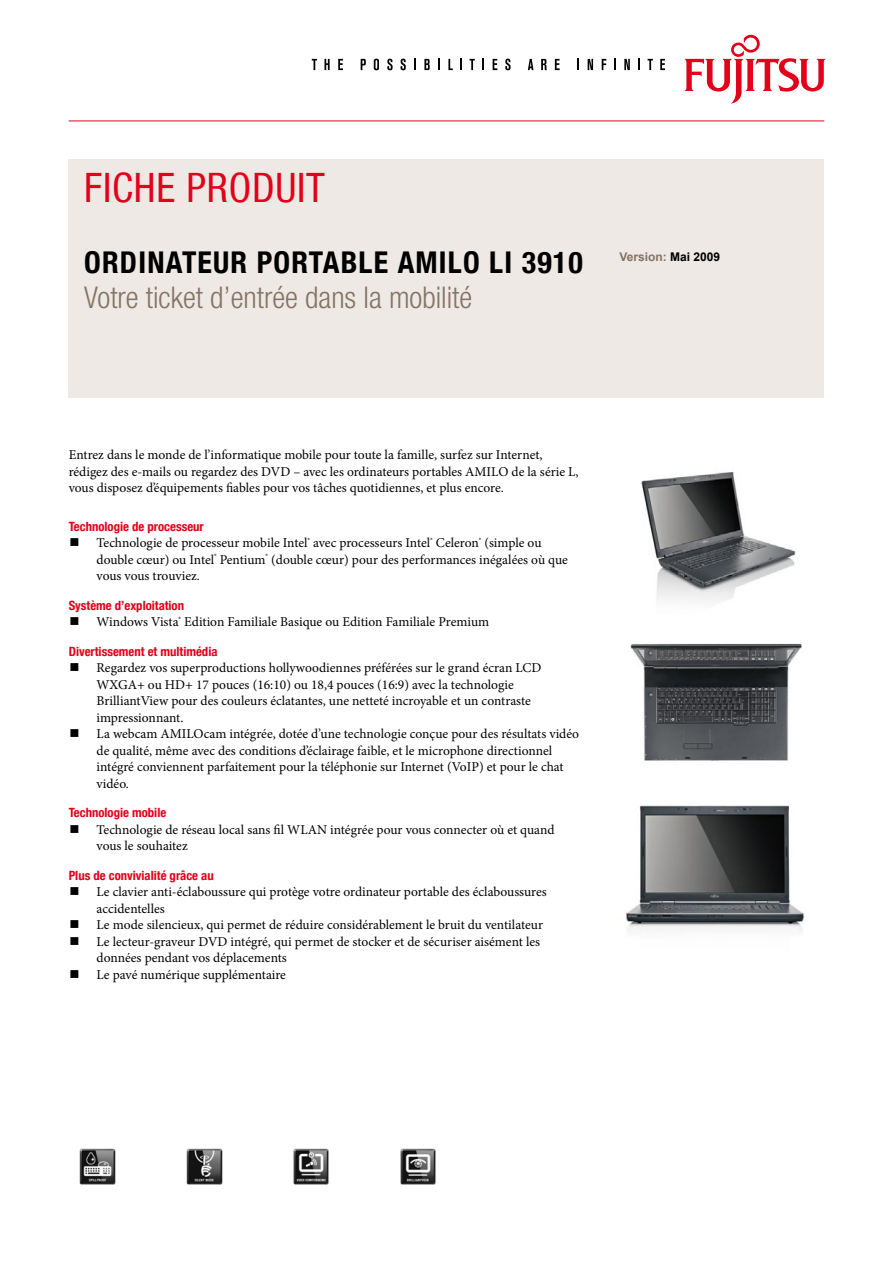
<style>
.page{position:relative;width:893px;height:1263px;background:#fff}
.page>*{position:absolute;margin:0;border:0;box-sizing:border-box;transform-origin:0 0}
.t1{font:condensed 40.5px "Helvetica Neue LT Com";letter-spacing:.02em;color:#e2001a}
.t2{font:300 condensed 30px "Helvetica Neue LT Com";color:#857363}
.t3{font:700 condensed 30px "Helvetica Neue LT Com";letter-spacing:.04em;color:#000}
.t4{font:13.5px/16.5px "Minion Pro";color:#000}
.t5{font:700 condensed 12.75px "Helvetica Neue LT Com";color:#e2001a}
.t6{font:700 12px "Arial";color:#857363}
.s1{color:#000}
</style>
<div class="page">
<div style="left:69px;top:159px;width:755px;height:239px;background:#eee9e5"></div>
<img style="left:641px;top:472px;width:155px;height:129px">
<img style="left:630px;top:643px;width:172px;height:118px">
<img style="left:626px;top:805px;width:178px;height:127px">
<svg style="left:684px;top:35px;width:142px;height:69px"></svg>
<svg style="left:312px;top:59px;width:5px;height:11px"></svg>
<svg style="left:324px;top:59px;width:6px;height:11px"></svg>
<svg style="left:338px;top:59px;width:5px;height:11px"></svg>
<svg style="left:361px;top:59px;width:5px;height:11px"></svg>
<svg style="left:374px;top:59px;width:5px;height:11px"></svg>
<svg style="left:387px;top:59px;width:6px;height:11px"></svg>
<svg style="left:401px;top:59px;width:5px;height:11px"></svg>
<svg style="left:414px;top:59px;width:2px;height:11px"></svg>
<svg style="left:424px;top:59px;width:6px;height:11px"></svg>
<svg style="left:438px;top:59px;width:2px;height:11px"></svg>
<svg style="left:448px;top:59px;width:5px;height:11px"></svg>
<svg style="left:460px;top:59px;width:2px;height:11px"></svg>
<svg style="left:469px;top:59px;width:6px;height:11px"></svg>
<svg style="left:482px;top:59px;width:2px;height:11px"></svg>
<svg style="left:493px;top:59px;width:4px;height:11px"></svg>
<svg style="left:505px;top:59px;width:5px;height:11px"></svg>
<svg style="left:528px;top:59px;width:5px;height:11px"></svg>
<svg style="left:541px;top:59px;width:6px;height:11px"></svg>
<svg style="left:555px;top:59px;width:5px;height:11px"></svg>
<svg style="left:577px;top:59px;width:2px;height:11px"></svg>
<svg style="left:588px;top:59px;width:5px;height:11px"></svg>
<svg style="left:602px;top:59px;width:4px;height:11px"></svg>
<svg style="left:614px;top:59px;width:2px;height:11px"></svg>
<svg style="left:624px;top:59px;width:6px;height:11px"></svg>
<svg style="left:638px;top:59px;width:2px;height:11px"></svg>
<svg style="left:648px;top:59px;width:5px;height:11px"></svg>
<svg style="left:660px;top:59px;width:5px;height:11px"></svg>
<hr style="left:69px;top:121px;width:755px;height:1px;background:#e2001a">
<img style="left:79px;top:1148px;width:37px;height:37px">
<img style="left:186px;top:1148px;width:37px;height:37px">
<img style="left:293px;top:1148px;width:36px;height:37px">
<img style="left:400px;top:1148px;width:36px;height:37px">
<h1 class="t1" style="left:84px;top:164px;width:242px">FICHE PRODUIT</h1>
<h2 class="t3" style="left:84px;top:245px;width:500px">Ordinateur portable AMILO Li 3910</h2>
<h2 class="t2" style="left:84px;top:280px;width:390px">Votre ticket d’entrée dans la mobilité</h2>
<p class="t6" style="left:619px;top:249px;width:102px">Version: <span class="s1">Mai 2009</span></p>
<p class="t4" style="left:69px;top:447px;width:511px">Entrez dans le monde de l’informatique mobile pour toute la famille, surfez sur Internet, rédigez des e-mails ou regardez des DVD – avec les ordinateurs portables AMILO de la série L, vous disposez d’équipements fiables pour vos tâches quotidiennes, et plus encore.</p>
<p class="t5" style="left:69px;top:519px;width:137px">Technologie de processeur</p>
<p class="t4" style="left:97px;top:535px;width:473px">Technologie de processeur mobile Intel<sup>®</sup> avec processeurs Intel<sup>®</sup> Celeron<sup>®</sup> (simple ou double cœur) ou Intel<sup>®</sup> Pentium<sup>®</sup> (double cœur) pour des performances inégalées où que vous vous trouviez.</p>
<p class="t5" style="left:69px;top:598px;width:117px">Système d’exploitation</p>
<p class="t4" style="left:97px;top:614px;width:394px">Windows Vista<sup>®</sup> Edition Familiale Basique ou Edition Familiale Premium</p>
<p class="t5" style="left:69px;top:644px;width:150px">Divertissement et multimédia</p>
<p class="t4" style="left:97px;top:660px;width:484px">Regardez vos superproductions hollywoodiennes préférées sur le grand écran LCD WXGA+ ou HD+ 17 pouces (16:10) ou 18,4 pouces (16:9) avec la technologie BrilliantView pour des couleurs éclatantes, une netteté incroyable et un contraste impressionnant.<br>La webcam AMILOcam intégrée, dotée d’une technologie conçue pour des résultats vidéo de qualité, même avec des conditions d’éclairage faible, et le microphone directionnel intégré conviennent parfaitement pour la téléphonie sur Internet (VoIP) et pour le chat vidéo.</p>
<p class="t5" style="left:69px;top:805px;width:99px">Technologie mobile</p>
<p class="t4" style="left:97px;top:821px;width:459px">Technologie de réseau local sans fil WLAN intégrée pour vous connecter où et quand vous le souhaitez</p>
<p class="t5" style="left:69px;top:868px;width:147px">Plus de convivialité grâce au</p>
<p class="t4" style="left:97px;top:883px;width:452px">Le clavier anti-éclaboussure qui protège votre ordinateur portable des éclaboussures accidentelles<br>Le mode silencieux, qui permet de réduire considérablement le bruit du ventilateur Le lecteur-graveur DVD intégré, qui permet de stocker et de sécuriser aisément les données pendant vos déplacements<br>Le pavé numérique supplémentaire</p>
</div>
